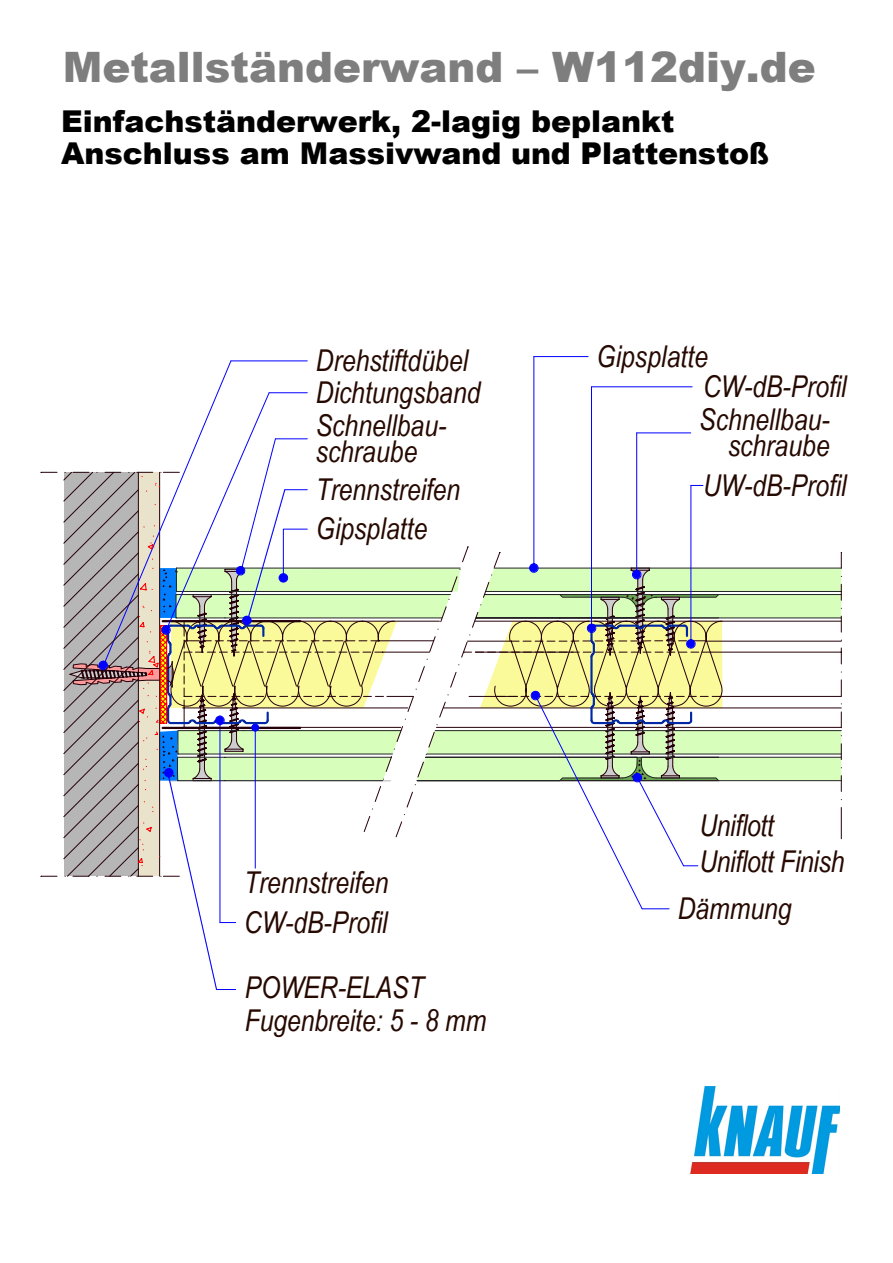
<style>
.page{position:relative;width:893px;height:1263px;background:#fff}
.page>*{position:absolute;margin:0;border:0;box-sizing:border-box;transform-origin:0 0}
.t1{font:900 42px "Arial";color:#7e7e7e}
.t2{font:italic 30px/25.5px "Arial Narrow";color:#260900}
.t3{font:900 30px/31.8px "Arial";letter-spacing:-.005em;color:#000}
</style>
<div class="page">
<img style="left:691px;top:1087px;width:148px;height:87px">
<svg style="left:63px;top:356px;width:778px;height:634px"></svg>
<h1 class="t1" style="left:63px;top:36px;width:754px">Metallständerwand – W112diy.de</h1>
<p class="t3" style="left:61px;top:105px;width:709px">Einfachständerwerk, 2-lagig beplankt<br>Anschluss am Massivwand und Plattenstoß</p>
<p class="t2" style="left:316px;top:344px;width:166px;line-height:31.8px">Drehstiftdübel<br>Dichtungsband</p>
<p class="t2" style="left:316px;top:412px;width:132px">Schnellbau&shy;schraube</p>
<p class="t2" style="left:316px;top:476px;width:146px">Trennstreifen</p>
<p class="t2" style="left:316px;top:515px;width:113px">Gipsplatte</p>
<p class="t2" style="left:244px;top:869px;width:146px">Trennstreifen</p>
<p class="t2" style="left:244px;top:909px;width:145px">CW-dB-Profil</p>
<p class="t2" style="left:245px;top:970px;width:243px;line-height:33.2px">POWER-ELAST<br>Fugenbreite: 5 - 8 mm</p>
<p class="t2" style="left:596px;top:343px;width:113px">Gipsplatte</p>
<p class="t2" style="left:703px;top:373px;width:145px">CW-dB-Profil</p>
<p class="t2" style="left:699px;top:406px;width:132px;text-align:right">Schnellbau&shy;schraube</p>
<p class="t2" style="left:703px;top:472px;width:145px">UW-dB-Profil</p>
<p class="t2" style="left:699px;top:807px;width:147px;line-height:36px">Uniflott<br>Uniflott Finish</p>
<p class="t2" style="left:677px;top:895px;width:115px">Dämmung</p>
</div>
